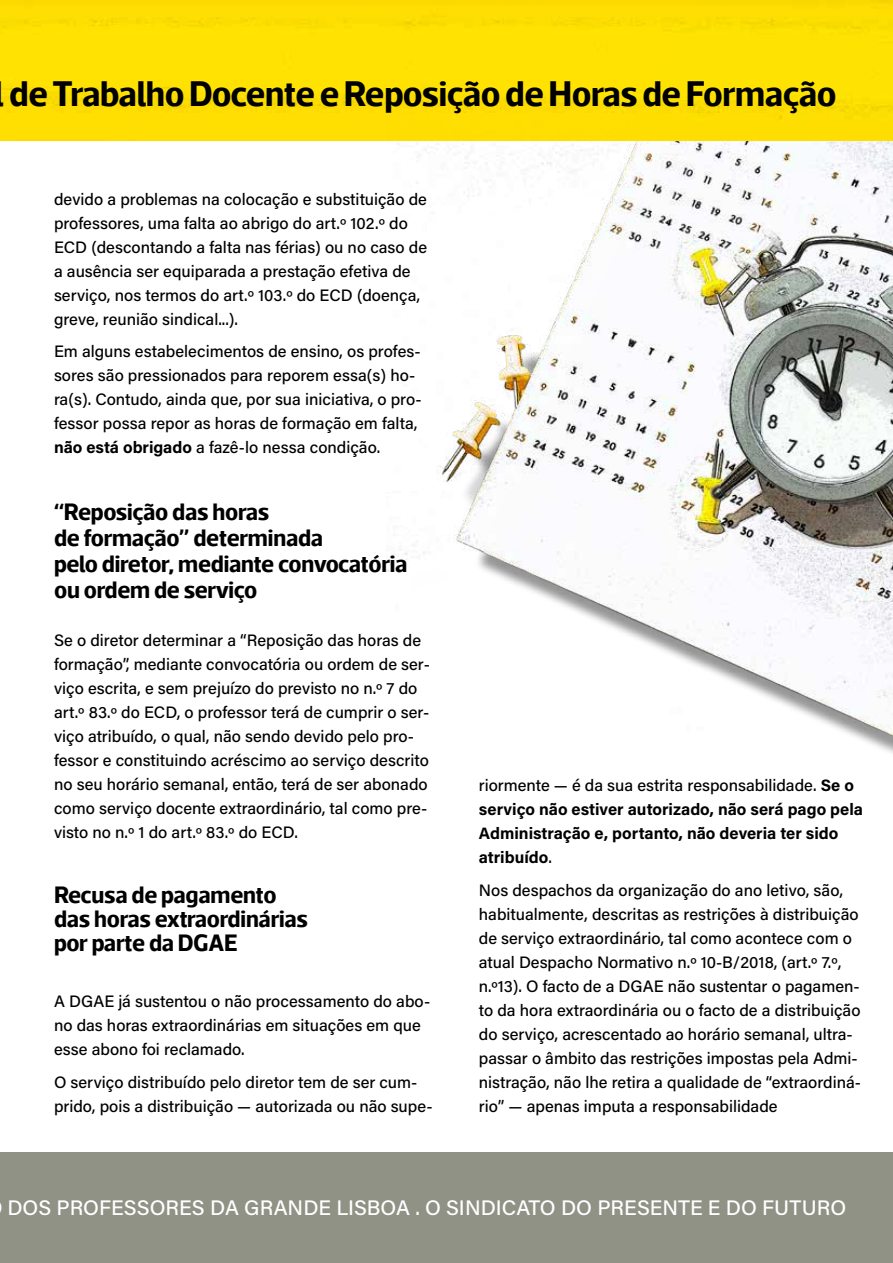
<style>
.page{position:relative;width:893px;height:1263px;background:#fff}
.page>*{position:absolute;margin:0;border:0;box-sizing:border-box;transform-origin:0 0}
.t1{font:700 36px "Acto CTT";letter-spacing:-.01em;color:#000}
.t2{font:700 24px/26px "Acto CTT";letter-spacing:-.01em;color:#000}
.t3{font:500 21px "Acumin Pro";color:#fff}
.t4{font:500 16.5px/24px "Acumin Pro";color:#000}
.t5{font:700 16.5px/24px "Acumin Pro";color:#000}
.s1{font-weight:700}
.s2{font-weight:500}
</style>
<div class="page">
<img style="left:386px;top:140px;width:507px;height:595px">
<div style="left:0;top:0;width:893px;height:140px;background:#ffe002"></div>
<div style="left:0;top:1152px;width:893px;height:111px;background:#919286"></div>
<h1 class="t1" style="left:-5px;top:72px;width:843px">l de Trabalho Docente e Reposição de Horas de Formação</h1>
<p class="t4" style="left:54px;top:186px;width:375px">devido a problemas na colocação e substituição de professores, uma falta ao abrigo do art.º 102.º do ECD (descontando a falta nas férias) ou no caso de a ausência ser equiparada a prestação efetiva de serviço, nos termos do art.º 103.º do ECD (doença, greve, reunião sindical...).</p>
<p class="t4" style="left:54px;top:339px;width:369px">Em alguns estabelecimentos de ensino, os profes&shy;sores são pressionados para reporem essa(s) ho&shy;ra(s). Contudo, ainda que, por sua iniciativa, o pro&shy;fessor possa repor as horas de formação em falta, <span class="s1">não está obrigado</span> a fazê-lo nessa condição.</p>
<h2 class="t2" style="left:54px;top:498px;width:355px">“Reposição das horas<br>de formação” determinada<br>pelo diretor, mediante convocatória ou ordem de serviço</h2>
<p class="t4" style="left:54px;top:627px;width:377px">Se o diretor determinar a “Reposição das horas de formação”, mediante convocatória ou ordem de ser&shy;viço escrita, e sem prejuízo do previsto no n.º 7 do art.º 83.º do ECD, o professor terá de cumprir o ser&shy;viço atribuído, o qual, não sendo devido pelo pro&shy;fessor e constituindo acréscimo ao serviço descrito no seu horário semanal, então, terá de ser abonado como serviço docente extraordinário, tal como pre&shy;visto no n.º 1 do art.º 83.º do ECD.</p>
<h2 class="t2" style="left:54px;top:882px;width:255px;line-height:24px">Recusa de pagamento das horas extraordinárias por parte da DGAE</h2>
<p class="t4" style="left:54px;top:989px;width:378px">A DGAE já sustentou o não processamento do abo&shy;no das horas extraordinárias em situações em que esse abono foi reclamado.</p>
<p class="t4" style="left:54px;top:1069px;width:380px">O serviço distribuído pelo diretor tem de ser cum&shy;prido, pois a distribuição — autorizada ou não supe-</p>
<p class="t5" style="left:479px;top:773px;width:386px"><span class="s2">riormente — é da sua estrita responsabilidade.</span> Se o serviço não estiver autorizado, não será pago pela Administração e, portanto, não deveria ter sido atribuído<span class="s2">.</span></p>
<p class="t4" style="left:479px;top:877px;width:384px">Nos despachos da organização do ano letivo, são, habitualmente, descritas as restrições à distribuição de serviço extraordinário, tal como acontece com o atual Despacho Normativo n.º 10-B/2018, (art.º 7.º, n.º13). O facto de a DGAE não sustentar o pagamen&shy;to da hora extraordinária ou o facto de a distribuição do serviço, acrescentado ao horário semanal, ultra&shy;passar o âmbito das restrições impostas pela Admi&shy;nistração, não lhe retira a qualidade de “extraordiná&shy;rio” — apenas imputa a responsabilidade</p>
<p class="t3" style="left:7px;top:1193px;width:840px">DOS PROFESSORES DA GRANDE LISBOA . O SINDICATO DO PRESENTE E DO FUTURO</p>
</div>
